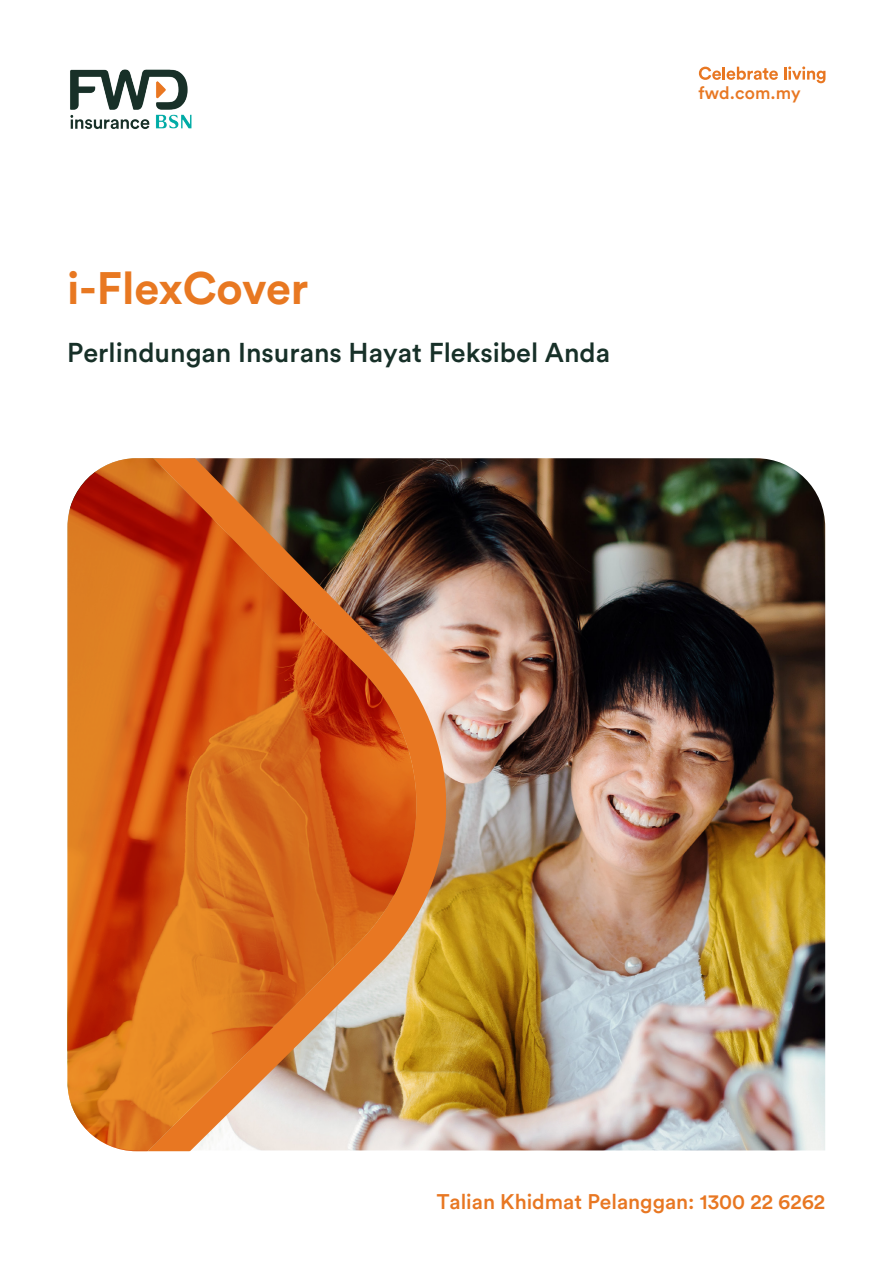
<style>
.page{position:relative;width:893px;height:1263px;background:#fff}
.page>*{position:absolute;margin:0;border:0;box-sizing:border-box;transform-origin:0 0}
.t1{font:700 45px "FWD Circular";letter-spacing:-.005em;color:#e87821}
.t2{font:500 27px "FWD Circular";color:#173028}
.t3{font:500 21px "FWD Circular";color:#e87722}
.t4{font:500 17.7px "FWD Circular";letter-spacing:.005em;color:#e87722}
</style>
<div class="page">
<img style="left:67px;top:458px;width:758px;height:692px">
<img style="left:68px;top:458px;width:378px;height:693px">
<img style="left:70px;top:69px;width:122px;height:61px">
<svg style="left:699px;top:67px;width:79px;height:13px"></svg>
<svg style="left:784px;top:66px;width:41px;height:17px"></svg>
<h1 class="t1" style="left:67px;top:257px;width:243px">i-FlexCover</h1>
<p class="t2" style="left:67px;top:334px;width:544px">Perlindungan Insurans Hayat Fleksibel Anda</p>
<p class="t4" style="left:699px;top:80px;width:104px">fwd.com.my</p>
<p class="t3" style="left:437px;top:1187px;width:390px">Talian Khidmat Pelanggan: 1300 22 6262</p>
</div>
